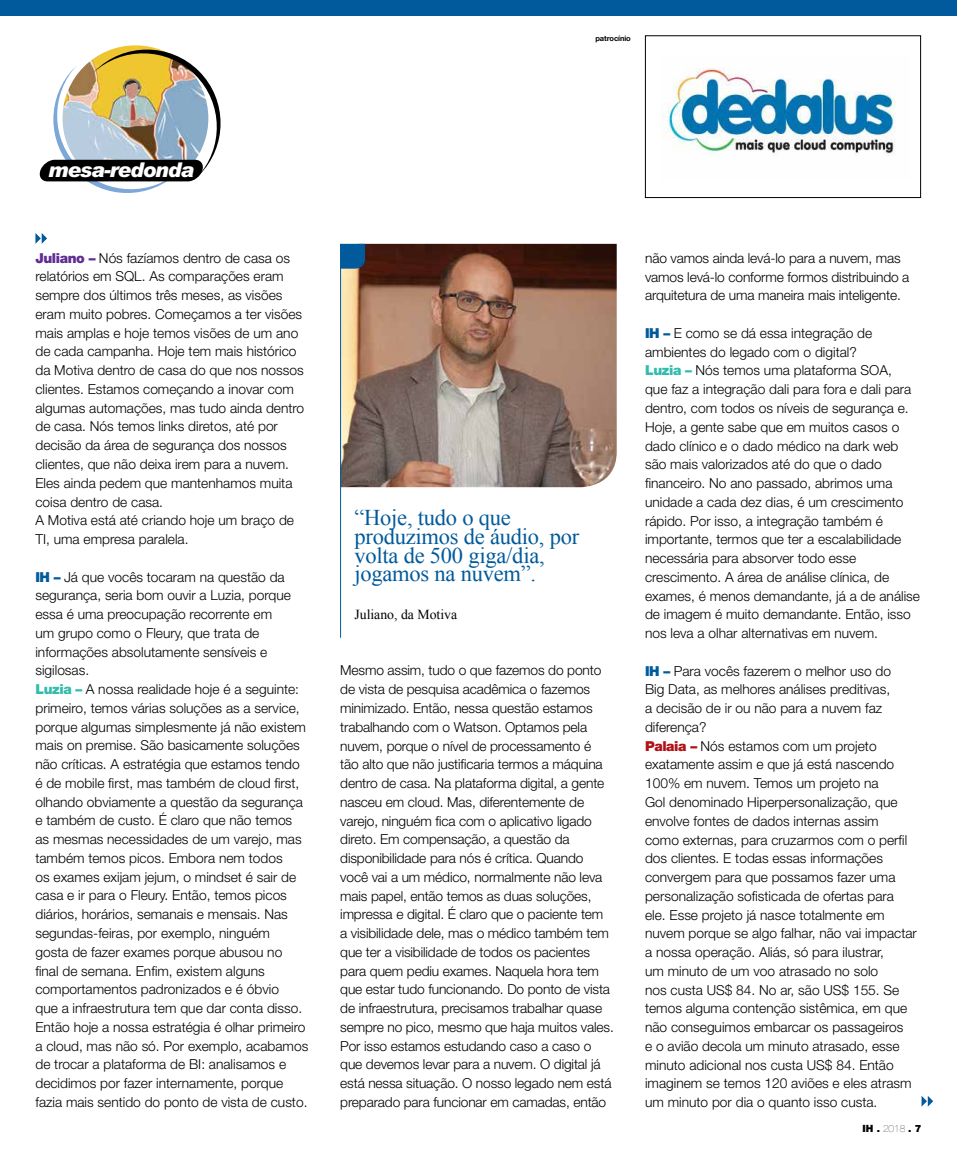
<style>
.page{position:relative;width:957px;height:1152px;background:#fff}
.page>*{position:absolute;margin:0;border:0;box-sizing:border-box;transform-origin:0 0}
.t1{font:22.5px/18.8px "Times New Roman";letter-spacing:-.01em;color:#005a9b}
.t2{font:italic 900 20.38px "Arial";letter-spacing:-.05em;color:#fff}
.t3{font:300 13.75px/18.8px "Helvetica Neue LT Std";color:#000}
.t4{font:13.75px "Times New Roman";color:#000}
.t5{font:900 10px "Helvetica Neue LT Std";color:#000}
.t6{font:700 7.5px "Helvetica Neue LT Std";letter-spacing:-.01em;color:#000}
.s1{font-weight:900;color:#602d91}
.s2{font-weight:900;color:#005a9b}
.s3{font-weight:900;color:#32bcad}
.s4{font-weight:900;color:#b11116}
.s5{font-weight:200}
</style>
<div class="page">
<div style="left:0;top:0;width:957px;height:15px;background:#005a9b"></div>
<img style="left:40px;top:45px;width:180px;height:148px">
<div style="left:645px;top:35px;width:276px;height:163px;border:1px solid #000"></div>
<img style="left:341px;top:244px;width:276px;height:243px">
<svg style="left:341px;top:244px;width:24px;height:25px"></svg>
<hr style="left:340px;top:244px;width:1px;height:394px;background:#005a9b">
<svg style="left:35px;top:233px;width:12px;height:11px"></svg>
<svg style="left:921px;top:1096px;width:12px;height:10px"></svg>
<img style="left:661px;top:68px;width:235px;height:88px">
<p class="t6" style="left:595px;top:33px;width:37px">patrocínio</p>
<h2 class="t2" style="left:48px;top:157px;width:147px">mesa-redonda</h2>
<p class="t3" style="left:35px;top:248px;width:270px"><span class="s1">Juliano –</span> Nós fazíamos dentro de casa os relatórios em SQL. As comparações eram sempre dos últimos três meses, as visões eram muito pobres. Começamos a ter visões mais amplas e hoje temos visões de um ano de cada campanha. Hoje tem mais histórico da Motiva dentro de casa do que nos nossos clientes. Estamos começando a inovar com algumas automações, mas tudo ainda dentro de casa. Nós temos links diretos, até por decisão da área de segurança dos nossos clientes, que não deixa irem para a nuvem.<br>Eles ainda pedem que mantenhamos muita coisa dentro de casa.<br>A Motiva está até criando hoje um braço de TI, uma empresa paralela.</p>
<p class="t3" style="left:35px;top:567px;width:274px"><span class="s2">IH –</span> Já que vocês tocaram na questão da segurança, seria bom ouvir a Luzia, porque essa é uma preocupação recorrente em<br>um grupo como o Fleury, que trata de informações absolutamente sensíveis e sigilosas.<br><span class="s3">Luzia –</span> A nossa realidade hoje é a seguinte: primeiro, temos várias soluções as a service, porque algumas simplesmente já não existem mais on premise. São basicamente soluções não críticas. A estratégia que estamos tendo é de mobile first, mas também de cloud first, olhando obviamente a questão da segurança e também de custo. É claro que não temos as mesmas necessidades de um varejo, mas também temos picos. Embora nem todos<br>os exames exijam jejum, o mindset é sair de casa e ir para o Fleury. Então, temos picos diários, horários, semanais e mensais. Nas segundas-feiras, por exemplo, ninguém<br>gosta de fazer exames porque abusou no final de semana. Enfim, existem alguns comportamentos padronizados e é óbvio<br>que a infraestrutura tem que dar conta disso.<br>Então hoje a nossa estratégia é olhar primeiro a cloud, mas não só. Por exemplo, acabamos de trocar a plataforma de BI: analisamos e decidimos por fazer internamente, porque fazia mais sentido do ponto de vista de custo.</p>
<h1 class="t1" style="left:354px;top:508px;width:226px">“Hoje, tudo o que produzimos de áudio, por volta de 500 giga/dia, jogamos na nuvem”.</h1>
<p class="t4" style="left:354px;top:605px;width:104px">Juliano, da Motiva</p>
<p class="t3" style="left:340px;top:661px;width:275px">Mesmo assim, tudo o que fazemos do ponto de vista de pesquisa acadêmica o fazemos minimizado. Então, nessa questão estamos trabalhando com o Watson. Optamos pela nuvem, porque o nível de processamento é<br>tão alto que não justificaria termos a máquina dentro de casa. Na plataforma digital, a gente nasceu em cloud. Mas, diferentemente de varejo, ninguém fica com o aplicativo ligado direto. Em compensação, a questão da disponibilidade para nós é crítica. Quando você vai a um médico, normalmente não leva mais papel, então temos as duas soluções, impressa e digital. É claro que o paciente tem a visibilidade dele, mas o médico também tem que ter a visibilidade de todos os pacientes para quem pediu exames. Naquela hora tem que estar tudo funcionando. Do ponto de vista de infraestrutura, precisamos trabalhar quase sempre no pico, mesmo que haja muitos vales.<br>Por isso estamos estudando caso a caso o que devemos levar para a nuvem. O digital já está nessa situação. O nosso legado nem está preparado para funcionar em camadas, então</p>
<p class="t3" style="left:645px;top:248px;width:266px">não vamos ainda levá-lo para a nuvem, mas vamos levá-lo conforme formos distribuindo a arquitetura de uma maneira mais inteligente.</p>
<p class="t3" style="left:645px;top:323px;width:276px"><span class="s2">IH –</span> E como se dá essa integração de ambientes do legado com o digital?<br><span class="s3">Luzia –</span> Nós temos uma plataforma SOA,<br>que faz a integração dali para fora e dali para dentro, com todos os níveis de segurança e.<br>Hoje, a gente sabe que em muitos casos o dado clínico e o dado médico na dark web são mais valorizados até do que o dado financeiro. No ano passado, abrimos uma unidade a cada dez dias, é um crescimento rápido. Por isso, a integração também é importante, termos que ter a escalabilidade necessária para absorver todo esse crescimento. A área de análise clínica, de exames, é menos demandante, já a de análise de imagem é muito demandante. Então, isso nos leva a olhar alternativas em nuvem.</p>
<p class="t3" style="left:645px;top:661px;width:273px"><span class="s2">IH –</span> Para vocês fazerem o melhor uso do<br>Big Data, as melhores análises preditivas,<br>a decisão de ir ou não para a nuvem faz diferença?<br><span class="s4">Palaia –</span> Nós estamos com um projeto exatamente assim e que já está nascendo 100% em nuvem. Temos um projeto na<br>Gol denominado Hiperpersonalização, que envolve fontes de dados internas assim<br>como externas, para cruzarmos com o perfil dos clientes. E todas essas informações convergem para que possamos fazer uma personalização sofisticada de ofertas para ele. Esse projeto já nasce totalmente em nuvem porque se algo falhar, não vai impactar a nossa operação. Aliás, só para ilustrar,<br>um minuto de um voo atrasado no solo<br>nos custa US$ 84. No ar, são US$ 155. Se temos alguma contenção sistêmica, em que não conseguimos embarcar os passageiros<br>e o avião decola um minuto atrasado, esse minuto adicional nos custa US$ 84. Então imaginem se temos 120 aviões e eles atrasm um minuto por dia o quanto isso custa.</p>
<p class="t5" style="left:862px;top:1122px;width:60px">IH . <span class="s5">2018</span> . 7</p>
</div>
